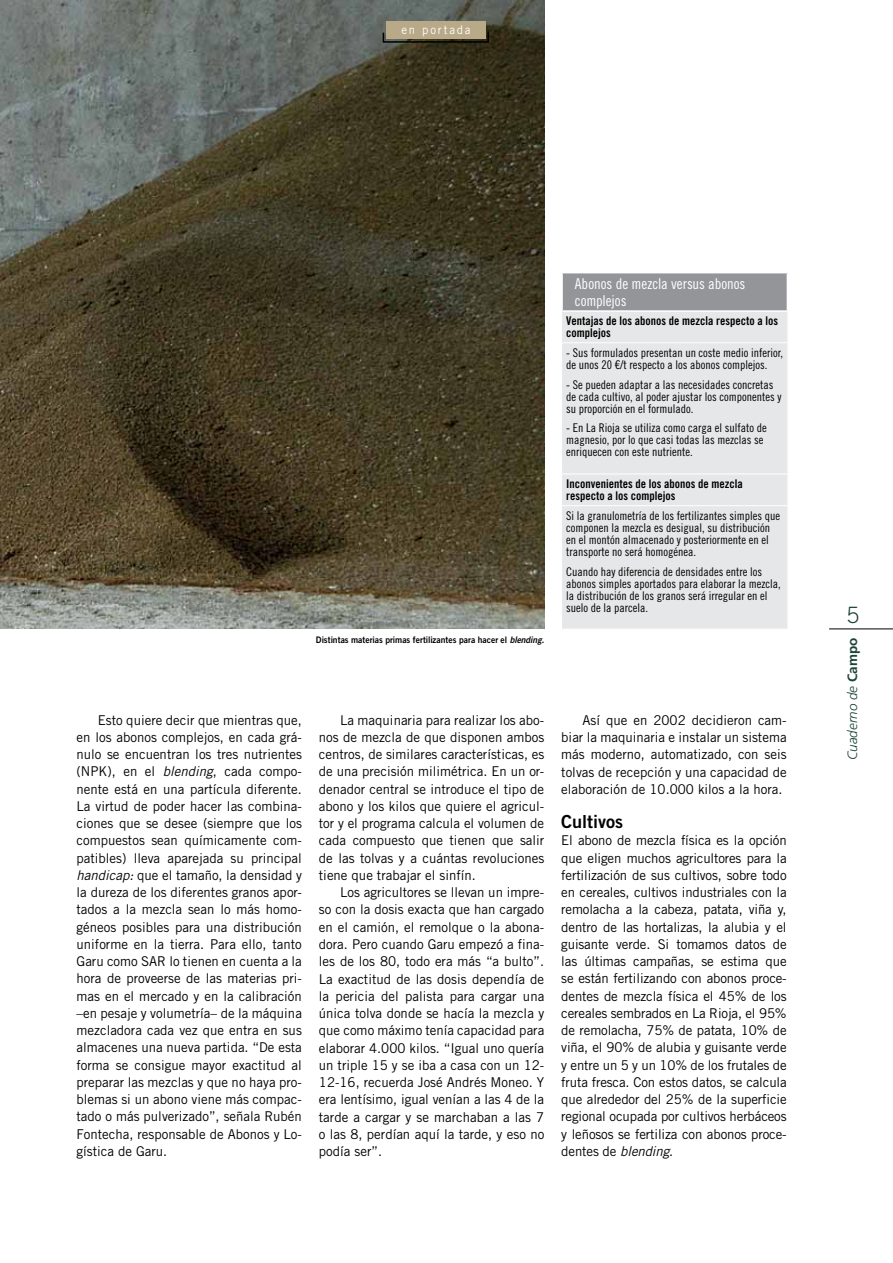
<style>
.page{position:relative;width:893px;height:1263px;background:#fff}
.page>*{position:absolute;margin:0;border:0;box-sizing:border-box;transform-origin:0 0}
.t1{font:300 22.5px "Trade Gothic";color:#1d4536}
.t2{font:18px "Trade Gothic Bold Two";color:#000}
.t3{font:15px/16.5px "Trade Gothic LT Std Cn 18";letter-spacing:-.005em;color:#fff}
.t4{font:13.5px/17.2px "Trade Gothic LT Std";color:#000;text-align:justify}
.t5{font:italic 300 13.5px "Frutiger";color:#1d4536}
.t6{font:12px/12px "Trade Gothic LT Std Cn 18";color:#000}
.t7{font:12px/12px "Trade Gothic LT Std Bd Cn 20";color:#000}
.t8{font:12px "Trade Gothic";letter-spacing:.16em;color:#fff;scale:.95 1}
.t9{font:9px "Trade Gothic Bold Two";color:#000;scale:.95 1}
.s1{font-style:italic}
.s2{font-weight:700;font-style:normal}
</style>
<div class="page">
<hr style="left:829px;top:628px;width:64px;height:1px;background:#000">
<img style="left:0;top:0;width:544px;height:629px">
<div style="left:562px;top:273px;width:225px;height:38px;background:#939598"></div>
<div style="left:562px;top:312px;width:225px;height:317px;background:#e6e7e8"></div>
<hr style="left:562px;top:342px;width:225px;height:1px;background:#fff">
<hr style="left:562px;top:474px;width:225px;height:1px;background:#fff">
<hr style="left:562px;top:505px;width:225px;height:1px;background:#fff">
<hr style="left:561px;top:310px;width:227px;height:2px;background:#fff">
<hr style="left:561px;top:273px;width:2px;height:37px;background:#fff">
<svg style="left:382px;top:30px;width:108px;height:13px"></svg>
<div style="left:386px;top:21px;width:99px;height:18px;background:#b8a988"></div>
<p class="t8" style="left:401px;top:23px;width:74px">en portada</p>
<p class="t9" style="left:316px;top:634px;width:242px">Distintas materias primas fertilizantes para hacer el <span class="s1">blending</span>.</p>
<p class="t3" style="left:575px;top:275px;width:172px">Abonos de mezcla versus abonos complejos</p>
<p class="t7" style="left:566px;top:315px;width:213px">Ventajas de los abonos de mezcla respecto a los complejos</p>
<p class="t6" style="left:566px;top:347px;width:218px">- Sus formulados presentan un coste medio inferior, de unos 20 €/t respecto a los abonos complejos.</p>
<p class="t6" style="left:566px;top:378px;width:217px">- Se pueden adaptar a las necesidades concretas de cada cultivo, al poder ajustar los componentes y su proporción en el formulado.</p>
<p class="t6" style="left:566px;top:422px;width:202px">- En La Rioja se utiliza como carga el sulfato de magnesio, por lo que casi todas las mezclas se enriquecen con este nutriente.</p>
<p class="t7" style="left:566px;top:478px;width:178px">Inconvenientes de los abonos de mezcla respecto a los complejos</p>
<p class="t6" style="left:566px;top:509px;width:215px">Si la granulometría de los fertilizantes simples que componen la mezcla es desigual, su distribución en el montón almacenado y posteriormente en el transporte no será homogénea.</p>
<p class="t6" style="left:566px;top:565px;width:216px">Cuando hay diferencia de densidades entre los abonos simples aportados para elaborar la mezcla, la distribución de los granos será irregular en el suelo de la parcela.</p>
<p class="t4" style="left:77px;top:711px;width:227px;text-indent:21px">Esto quiere decir que mientras que, en los abonos complejos, en cada grá&shy;nulo se encuentran los tres nutrientes (NPK), en el <span class="s1">blending</span>, cada compo&shy;nente está en una partícula diferente.<br>La virtud de poder hacer las combina&shy;ciones que se desee (siempre que los compuestos sean químicamente com&shy;patibles) lleva aparejada su principal <span class="s1">handicap:</span> que el tamaño, la densidad y la dureza de los diferentes granos apor&shy;tados a la mezcla sean lo más homo&shy;géneos posibles para una distribución uniforme en la tierra. Para ello, tanto Garu como SAR lo tienen en cuenta a la hora de proveerse de las materias pri&shy;mas en el mercado y en la calibración –en pesaje y volumetría– de la máquina mezcladora cada vez que entra en sus almacenes una nueva partida. “De esta forma se consigue mayor exactitud al preparar las mezclas y que no haya pro&shy;blemas si un abono viene más compac&shy;tado o más pulverizado”, señala Rubén Fontecha, responsable de Abonos y Lo&shy;gística de Garu.</p>
<p class="t4" style="left:319px;top:711px;width:227px;text-indent:21px">La maquinaria para realizar los abo&shy;nos de mezcla de que disponen ambos centros, de similares características, es de una precisión milimétrica. En un or&shy;denador central se introduce el tipo de abono y los kilos que quiere el agricul&shy;tor y el programa calcula el volumen de cada compuesto que tienen que salir de las tolvas y a cuántas revoluciones tiene que trabajar el sinfín.</p>
<p class="t4" style="left:319px;top:884px;width:227px;text-indent:21px">Los agricultores se llevan un impre&shy;so con la dosis exacta que han cargado en el camión, el remolque o la abona&shy;dora. Pero cuando Garu empezó a fina&shy;les de los 80, todo era más “a bulto”.<br>La exactitud de las dosis dependía de la pericia del palista para cargar una única tolva donde se hacía la mezcla y que como máximo tenía capacidad para elaborar 4.000 kilos. “Igual uno quería un triple 15 y se iba a casa con un 12- 12-16, recuerda José Andrés Moneo. Y era lentísimo, igual venían a las 4 de la tarde a cargar y se marchaban a las 7 o las 8, perdían aquí la tarde, y eso no podía ser”.</p>
<p class="t4" style="left:561px;top:711px;width:227px;text-indent:21px">Así que en 2002 decidieron cam&shy;biar la maquinaria e instalar un sistema más moderno, automatizado, con seis tolvas de recepción y una capacidad de elaboración de 10.000 kilos a la hora.</p>
<h2 class="t2" style="left:561px;top:810px;width:63px">Cultivos</h2>
<p class="t4" style="left:561px;top:832px;width:227px">El abono de mezcla física es la opción que eligen muchos agricultores para la fertilización de sus cultivos, sobre todo en cereales, cultivos industriales con la remolacha a la cabeza, patata, viña y, dentro de las hortalizas, la alubia y el guisante verde. Si tomamos datos de las últimas campañas, se estima que se están fertilizando con abonos proce&shy;dentes de mezcla física el 45% de los cereales sembrados en La Rioja, el 95% de remolacha, 75% de patata, 10% de viña, el 90% de alubia y guisante verde y entre un 5 y un 10% de los frutales de fruta fresca. Con estos datos, se calcula que alrededor del 25% de la superficie regional ocupada por cultivos herbáceos y leñosos se fertiliza con abonos proce&shy;dentes de <span class="s1">blending</span>.</p>
<h1 class="t1" style="left:847px;top:601px;width:14px">5</h1>
<p class="t5" style="left:845px;top:760px;width:124px;rotate:-90deg">Cuaderno de <span class="s2">Campo</span></p>
</div>
